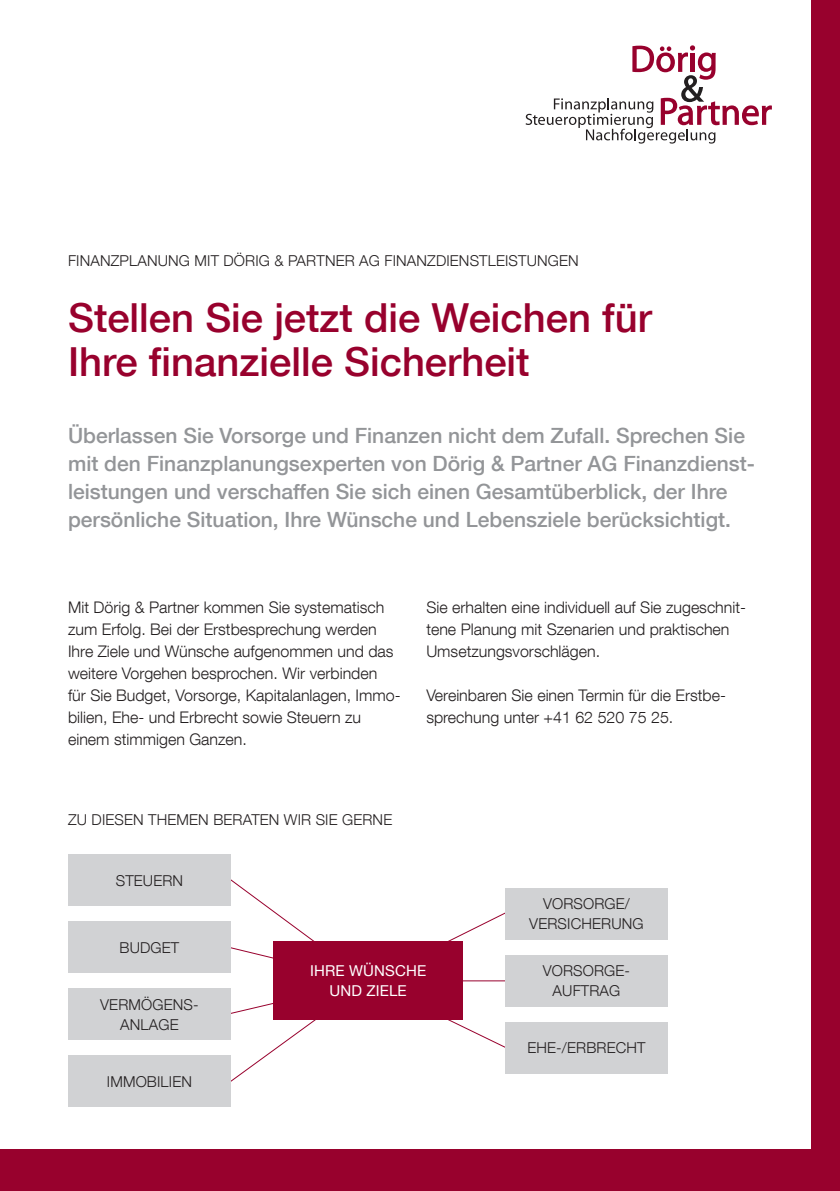
<style>
.page{position:relative;width:840px;height:1191px;background:#fff}
.page>*{position:absolute;margin:0;border:0;box-sizing:border-box;transform-origin:0 0}
.t1{font:500 40px/44px "Helvetica Neue LT Com";color:#98012d}
.t2{font:500 21px/28px "Helvetica Neue LT Com";color:#939598}
.t3{font:300 16px/22px "Helvetica Neue LT Com";color:#231f20}
.t4{font:300 15px/20px "Helvetica Neue LT Com";letter-spacing:.01em;color:#231f20;text-align:center}
.t5{font:15px/20px "Helvetica Neue LT Com";letter-spacing:.01em;color:#fff;text-align:center}
</style>
<div class="page">
<div style="left:0;top:0;width:839px;height:1191px;background:#98012d"></div>
<div style="left:0;top:0;width:810px;height:1148px;background:#fff"></div>
<svg style="left:207px;top:879px;width:302px;height:203px"></svg>
<div style="left:273px;top:941px;width:190px;height:79px;background:#98012d"></div>
<div style="left:505px;top:888px;width:162px;height:51px;background:#d1d2d4"></div>
<div style="left:505px;top:955px;width:162px;height:51px;background:#d1d2d4"></div>
<div style="left:505px;top:1022px;width:162px;height:51px;background:#d1d2d4"></div>
<div style="left:68px;top:855px;width:163px;height:51px;background:#d1d2d4"></div>
<div style="left:68px;top:1055px;width:163px;height:51px;background:#d1d2d4"></div>
<div style="left:68px;top:988px;width:163px;height:51px;background:#d1d2d4"></div>
<div style="left:68px;top:922px;width:163px;height:51px;background:#d1d2d4"></div>
<svg style="left:525px;top:45px;width:246px;height:99px"></svg>
<p class="t4" style="left:68px;top:250px;width:512px">FINANZPLANUNG MIT DÖRIG &amp; PARTNER AG FINANZDIENSTLEISTUNGEN</p>
<h1 class="t1" style="left:68px;top:295px;width:585px">Stellen Sie jetzt die Weichen für<br>Ihre finanzielle Sicherheit</h1>
<p class="t2" style="left:68px;top:421px;width:688px">Überlassen Sie Vorsorge und Finanzen nicht dem Zufall. Sprechen Sie mit den Finanzplanungsexperten von Dörig &amp; Partner AG Finanzdienst&shy;leistungen und verschaffen Sie sich einen Gesamtüberblick, der Ihre persönliche Situation, Ihre Wünsche und Lebensziele berücksichtigt.</p>
<p class="t3" style="left:68px;top:595px;width:334px">Mit Dörig &amp; Partner kommen Sie systematisch zum Erfolg. Bei der Erstbesprechung werden Ihre Ziele und Wünsche aufgenommen und das weitere Vorgehen besprochen. Wir verbinden<br>für Sie Budget, Vorsorge, Kapitalanlagen, Immo&shy;bilien, Ehe- und Erbrecht sowie Steuern zu einem stimmigen Ganzen.</p>
<p class="t3" style="left:426px;top:595px;width:321px">Sie erhalten eine individuell auf Sie zugeschnit&shy;tene Planung mit Szenarien und praktischen<br>Umsetzungsvorschlägen.</p>
<p class="t3" style="left:426px;top:683px;width:301px">Vereinbaren Sie einen Termin für die Erstbe&shy;sprechung unter +41 62 520 75 25.</p>
<p class="t4" style="left:68px;top:809px;width:325px">ZU DIESEN THEMEN BERATEN WIR SIE GERNE</p>
<p class="t4" style="left:116px;top:870px;width:69px">STEUERN</p>
<p class="t4" style="left:119px;top:937px;width:61px">BUDGET</p>
<p class="t4" style="left:100px;top:994px;width:98px">VERMÖGENS-<br>ANLAGE</p>
<p class="t4" style="left:107px;top:1071px;width:86px">IMMOBILIEN</p>
<p class="t5" style="left:310px;top:960px;width:118px">IHRE WÜNSCHE<br>UND ZIELE</p>
<p class="t4" style="left:529px;top:893px;width:116px">VORSORGE/<br>VERSICHERUNG</p>
<p class="t4" style="left:542px;top:960px;width:87px">VORSORGE-<br>AUFTRAG</p>
<p class="t4" style="left:527px;top:1037px;width:119px">EHE-/ERBRECHT</p>
</div>
